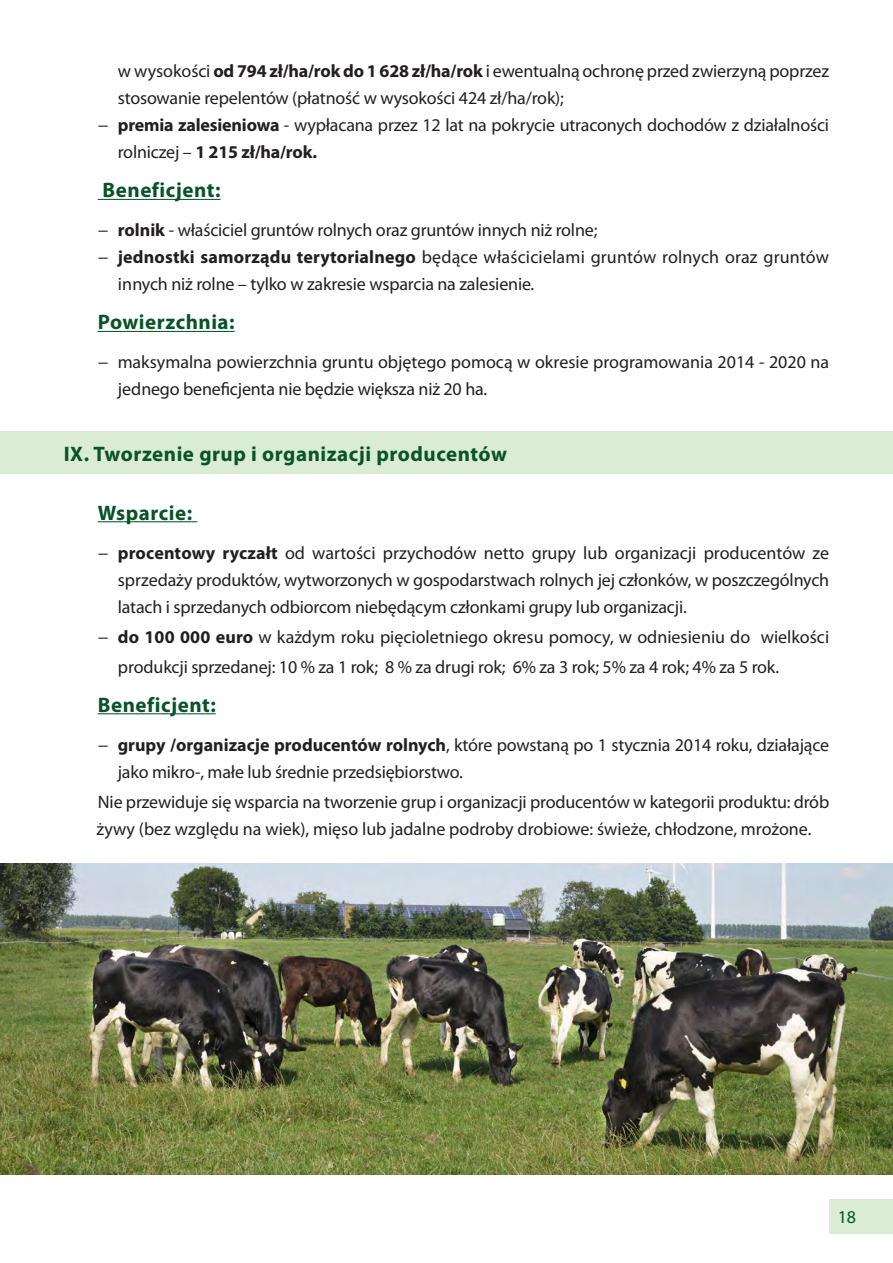
<style>
.page{position:relative;width:893px;height:1263px;background:#fff}
.page>*{position:absolute;margin:0;border:0;box-sizing:border-box;transform-origin:0 0}
.Styl_akapitowy_2{font:700 21px "Myriad Pro";letter-spacing:.025em;color:#08532a}
.Styl_akapitowy_2-2{font:18px/27px "Myriad Pro";letter-spacing:-.01em;color:#231f20}
.t1{font:18px "Myriad Pro";color:#08532a}
.s1{font-weight:700}
</style>
<div class="page">
<hr style="left:98px;top:199px;width:123px;height:1px;background:#08532a">
<hr style="left:98px;top:331px;width:137px;height:1px;background:#08532a">
<div style="left:0;top:432px;width:893px;height:42px;background:#daebd6"></div>
<hr style="left:98px;top:521px;width:99px;height:1px;background:#08532a">
<hr style="left:98px;top:713px;width:118px;height:1px;background:#08532a">
<img style="left:0;top:863px;width:893px;height:311px">
<div style="left:829px;top:1199px;width:64px;height:34px;background:#daebd6"></div>
<p class="Styl_akapitowy_2-2" style="left:118px;top:57px;width:713px">w wysokości <span class="s1">od 794 zł/ha/rok do 1 628 zł/ha/rok</span> i ewentualną ochronę przed zwierzyną poprzez stosowanie repelentów (płatność w wysokości 424 zł/ha/rok);</p>
<p class="Styl_akapitowy_2-2" style="left:118px;top:111px;width:713px;text-indent:-20px">− <span class="s1">premia zalesieniowa</span> - wypłacana przez 12 lat na pokrycie utraconych dochodów z działalności rolniczej – <span class="s1">1 215 zł/ha/rok.</span></p>
<p class="Styl_akapitowy_2" style="left:103px;top:177px;width:119px">Beneficjent:</p>
<p class="Styl_akapitowy_2-2" style="left:98px;top:216px;width:501px">− <span class="s1">rolnik</span> - właściciel gruntów rolnych oraz gruntów innych niż rolne;</p>
<p class="Styl_akapitowy_2-2" style="left:118px;top:243px;width:713px;text-indent:-20px">− <span class="s1">jednostki samorządu terytorialnego</span> będące właścicielami gruntów rolnych oraz gruntów innych niż rolne – tylko w zakresie wsparcia na zalesienie.</p>
<p class="Styl_akapitowy_2" style="left:98px;top:309px;width:138px">Powierzchnia:</p>
<p class="Styl_akapitowy_2-2" style="left:118px;top:348px;width:713px;text-indent:-20px">− maksymalna powierzchnia gruntu objętego pomocą w okresie programowania 2014 - 2020 na jednego beneficjenta nie będzie większa niż 20 ha.</p>
<p class="Styl_akapitowy_2" style="left:64px;top:440px;width:445px">IX. Tworzenie grup i organizacji producentów</p>
<p class="Styl_akapitowy_2" style="left:98px;top:499px;width:96px">Wsparcie:</p>
<p class="Styl_akapitowy_2-2" style="left:118px;top:539px;width:713px;text-align:justify;text-indent:-20px">− <span class="s1">procentowy ryczałt</span> od wartości przychodów netto grupy lub organizacji producentów ze sprzedaży produktów, wytworzonych w gospodarstwach rolnych jej członków, w poszczególnych latach i sprzedanych odbiorcom niebędącym członkami grupy lub organizacji.</p>
<p class="Styl_akapitowy_2-2" style="left:118px;top:621px;width:713px;line-height:30px;text-indent:-20px">− <span class="s1">do 100 000 euro</span> w każdym roku pięcioletniego okresu pomocy, w odniesieniu do wielkości produkcji sprzedanej: 10 % za 1 rok; 8 % za drugi rok; 6% za 3 rok; 5% za 4 rok; 4% za 5 rok.</p>
<p class="Styl_akapitowy_2" style="left:98px;top:691px;width:119px">Beneficjent:</p>
<p class="Styl_akapitowy_2-2" style="left:118px;top:731px;width:713px;text-indent:-20px">− <span class="s1">grupy /organizacje producentów rolnych</span>, które powstaną po 1 stycznia 2014 roku, działające jako mikro-, małe lub średnie przedsiębiorstwo.</p>
<p class="Styl_akapitowy_2-2" style="left:96px;top:788px;width:734px">Nie przewiduje się wsparcia na tworzenie grup i organizacji producentów w kategorii produktu: drób żywy (bez względu na wiek), mięso lub jadalne podroby drobiowe: świeże, chłodzone, mrożone.</p>
<p class="t1" style="left:838px;top:1206px;width:20px">18</p>
</div>
